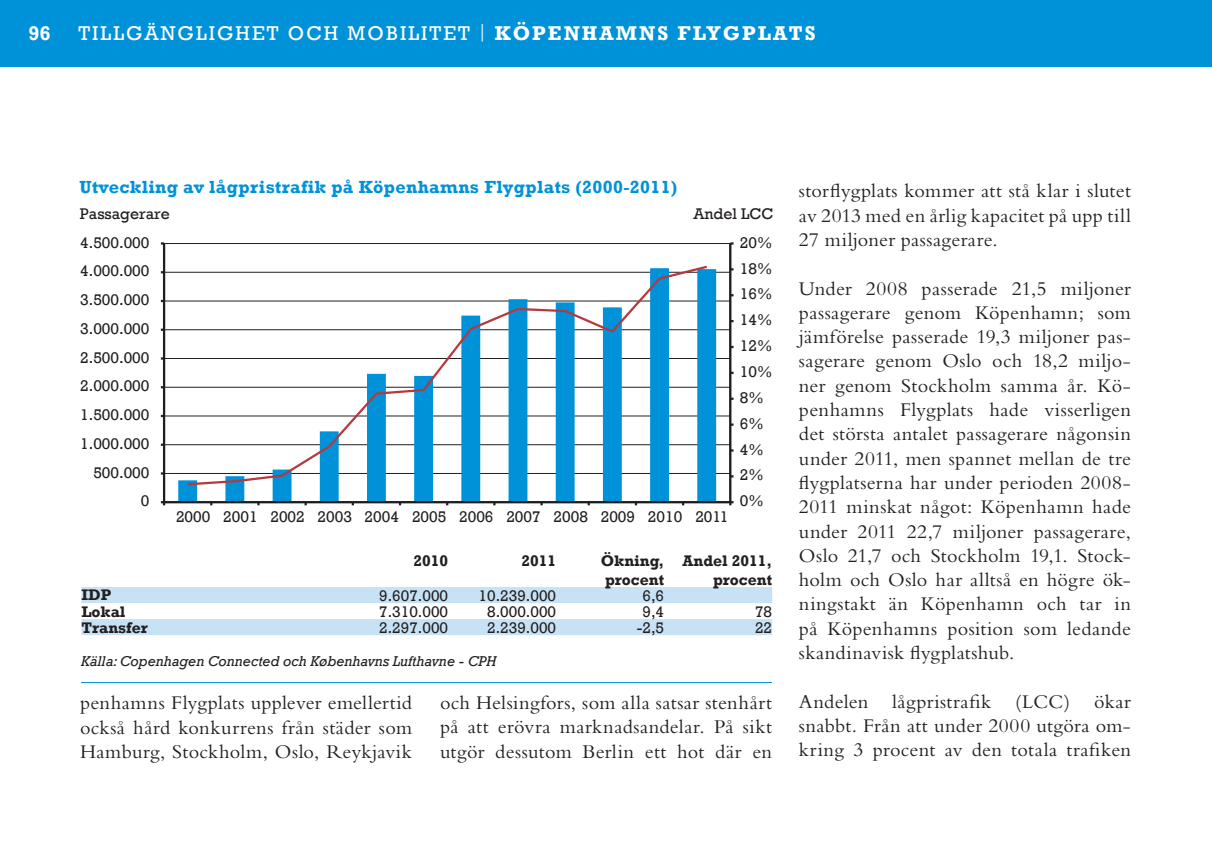
<style>
.page{position:relative;width:1212px;height:842px;background:#fff}
.page>*{position:absolute;margin:0;border:0;box-sizing:border-box;transform-origin:0 0}
.header_title{font:20.47px "Rockwell";letter-spacing:.1em;color:#fff}
.bread{font:20.25px/24.3px "Bembo";letter-spacing:.015em;color:#231f20;text-align:justify}
.t1{font:700 20.25px "Rockwell";color:#fff}
.head_lille{font:700 18px "Rockwell";letter-spacing:.02em;color:#0092d8}
.table_style{font:15.75px "Rockwell";color:#231f20}
.table_style-2{font:700 15.75px/18.9px "Rockwell";color:#231f20}
.kilde_figur{font:italic 14.62px "Rockwell";color:#231f20}
.s1{font-family:"DIN";font-weight:300}
.s2{font-weight:700}
</style>
<div class="page">
<div style="left:0;top:0;width:1212px;height:67px;background:#0092d8"></div>
<hr style="left:164px;top:473px;width:566px;height:1px;background:#231f20">
<hr style="left:164px;top:444px;width:566px;height:1px;background:#231f20">
<hr style="left:164px;top:416px;width:566px;height:1px;background:#231f20">
<hr style="left:164px;top:387px;width:566px;height:1px;background:#231f20">
<hr style="left:164px;top:358px;width:566px;height:1px;background:#231f20">
<hr style="left:164px;top:329px;width:566px;height:1px;background:#231f20">
<hr style="left:164px;top:301px;width:566px;height:1px;background:#231f20">
<hr style="left:164px;top:272px;width:566px;height:1px;background:#231f20">
<svg style="left:178px;top:269px;width:538px;height:231px"></svg>
<hr style="left:729px;top:243px;width:2px;height:259px;background:#201d1e">
<hr style="left:163px;top:243px;width:2px;height:259px;background:#231f20">
<hr style="left:164px;top:501px;width:566px;height:2px;background:#201d1e">
<svg style="left:729px;top:501px;width:4px;height:4px"></svg>
<svg style="left:185px;top:265px;width:524px;height:222px"></svg>
<div style="left:164px;top:243px;width:566px;height:259px;border:1px solid #201d1e"></div>
<svg style="left:81px;top:587px;width:691px;height:48px"></svg>
<hr style="left:81px;top:682px;width:691px;height:1px;background:#0092d8">
<p class="t1" style="left:28px;top:21px;width:24px">96</p>
<p class="header_title" style="left:78px;top:22px;width:738px">TILLGÄNGLIGHET OCH MOBILITET <span class="s1">|</span> <span class="s2">KÖPENHAMNS FLYGPLATS</span></p>
<p class="head_lille" style="left:79px;top:176px;width:599px">Utveckling av lågpristrafik på Köpenhamns Flygplats (2000-2011)</p>
<p class="table_style" style="left:80px;top:205px;width:92px">Passagerare</p>
<p class="table_style" style="left:693px;top:205px;width:82px">Andel LCC</p>
<p class="table_style" style="left:80px;top:233px;width:71px">4.500.000</p>
<p class="table_style" style="left:80px;top:262px;width:71px">4.000.000</p>
<p class="table_style" style="left:80px;top:291px;width:71px">3.500.000</p>
<p class="table_style" style="left:80px;top:319px;width:71px">3.000.000</p>
<p class="table_style" style="left:80px;top:348px;width:71px">2.500.000</p>
<p class="table_style" style="left:80px;top:377px;width:71px">2.000.000</p>
<p class="table_style" style="left:80px;top:406px;width:71px">1.500.000</p>
<p class="table_style" style="left:80px;top:434px;width:71px">1.000.000</p>
<p class="table_style" style="left:93px;top:463px;width:58px">500.000</p>
<p class="table_style" style="left:141px;top:492px;width:10px">0</p>
<p class="table_style" style="left:176px;top:507px;width:554px">2000 2001 2002 2003 2004 2005 2006 2007 2008 2009 2010 2011</p>
<p class="table_style" style="left:740px;top:233px;width:34px">20%</p>
<p class="table_style" style="left:740px;top:259px;width:34px">18%</p>
<p class="table_style" style="left:740px;top:285px;width:34px">16%</p>
<p class="table_style" style="left:740px;top:311px;width:34px">14%</p>
<p class="table_style" style="left:740px;top:337px;width:34px">12%</p>
<p class="table_style" style="left:740px;top:363px;width:34px">10%</p>
<p class="table_style" style="left:740px;top:388px;width:25px">8%</p>
<p class="table_style" style="left:740px;top:414px;width:25px">6%</p>
<p class="table_style" style="left:740px;top:440px;width:25px">4%</p>
<p class="table_style" style="left:740px;top:466px;width:25px">2%</p>
<p class="table_style" style="left:740px;top:492px;width:25px">0%</p>
<p class="table_style-2" style="left:413px;top:551px;width:36px">2010</p>
<p class="table_style-2" style="left:521px;top:551px;width:36px">2011</p>
<p class="table_style-2" style="left:601px;top:551px;width:65px">Ökning, procent</p>
<p class="table_style-2" style="left:682px;top:551px;width:91px;text-align:right">Andel 2011, procent</p>
<p class="table_style-2" style="left:81px;top:586px;width:31px">IDP</p>
<p class="table_style" style="left:379px;top:586px;width:70px">9.607.000</p>
<p class="table_style" style="left:479px;top:586px;width:79px">10.239.000</p>
<p class="table_style" style="left:642px;top:586px;width:23px">6,6</p>
<p class="table_style-2" style="left:81px;top:602px;width:46px">Lokal</p>
<p class="table_style" style="left:379px;top:602px;width:70px">7.310.000</p>
<p class="table_style" style="left:487px;top:602px;width:70px">8.000.000</p>
<p class="table_style" style="left:642px;top:602px;width:23px">9,4</p>
<p class="table_style" style="left:755px;top:602px;width:19px">78</p>
<p class="table_style-2" style="left:81px;top:618px;width:68px">Transfer</p>
<p class="table_style" style="left:379px;top:618px;width:70px">2.297.000</p>
<p class="table_style" style="left:487px;top:618px;width:70px">2.239.000</p>
<p class="table_style" style="left:637px;top:618px;width:29px">-2,5</p>
<p class="table_style" style="left:755px;top:618px;width:19px">22</p>
<p class="kilde_figur" style="left:81px;top:652px;width:417px">Källa: Copenhagen Connected och Københavns Lufthavne - CPH</p>
<p class="bread" style="left:80px;top:690px;width:333px">penhamns Flygplats upplever emellertid också hård konkurrens från städer som Hamburg, Stockholm, Oslo, Reykjavik</p>
<p class="bread" style="left:440px;top:690px;width:333px">och Helsingfors, som alla satsar stenhårt på att erövra marknadsandelar. På sikt utgör dessutom Berlin ett hot där en</p>
<p class="table_style" style="left:80px;top:701px;width:19px">24</p>
<p class="table_style" style="left:80px;top:725px;width:19px">23</p>
<p class="table_style" style="left:494px;top:726px;width:89px">Köpenhamn</p>
<p class="table_style" style="left:80px;top:749px;width:19px">22</p>
<p class="bread" style="left:799px;top:178px;width:333px">storflygplats kommer att stå klar i slutet av 2013 med en årlig kapacitet på upp till 27 miljoner passagerare.</p>
<p class="bread" style="left:799px;top:276px;width:333px">Under 2008 passerade 21,5 miljoner passagerare genom Köpenhamn; som jämförelse passerade 19,3 miljoner pas&shy;sagerare genom Oslo och 18,2 miljo&shy;ner genom Stockholm samma år. Kö&shy;penhamns Flygplats hade visserligen det största antalet passagerare någonsin under 2011, men spannet mellan de tre flygplatserna har under perioden 2008- 2011 minskat något: Köpenhamn hade under 2011 22,7 miljoner passagerare, Oslo 21,7 och Stockholm 19,1. Stock&shy;holm och Oslo har alltså en högre ök&shy;ningstakt än Köpenhamn och tar in på Köpenhamns position som ledande skandinavisk flygplatshub.</p>
<p class="bread" style="left:799px;top:689px;width:333px">Andelen lågpristrafik (LCC) ökar snabbt. Från att under 2000 utgöra om&shy;kring 3 procent av den totala trafiken</p>
</div>
